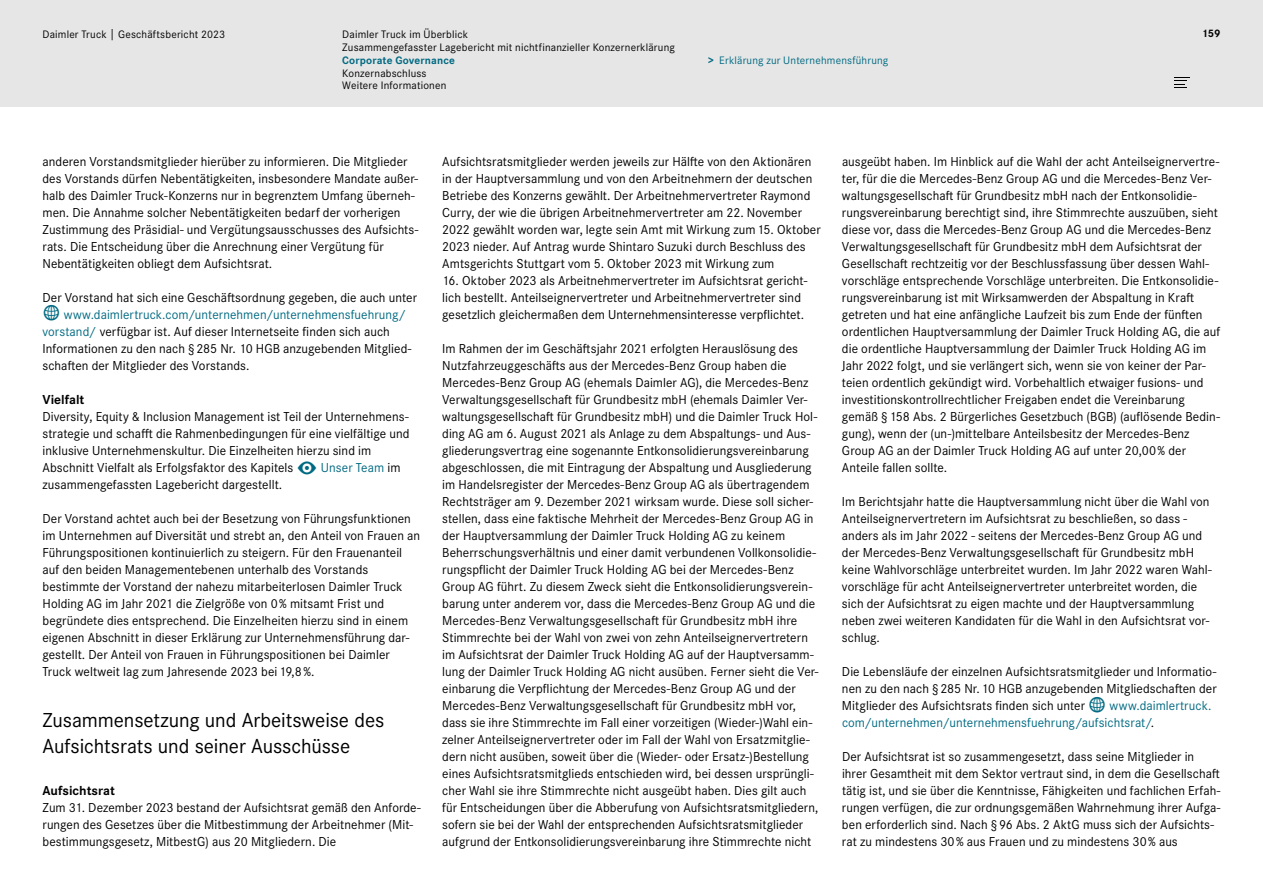
<style>
.page{position:relative;width:1263px;height:893px;background:#fff}
.page>*{position:absolute;margin:0;border:0;box-sizing:border-box;transform-origin:0 0}
.t1{font:21px/25.5px "Daimler CS Pro";letter-spacing:-.005em;color:#000}
.t2{font:13.5px/17px "Daimler CS Pro";letter-spacing:.005em;color:#000}
.t3{font:700 13.5px "Daimler CS Pro";color:#000}
.t4{font:11.25px/12.8px "Daimler CS Pro";letter-spacing:.015em;color:#000}
.t5{font:11.25px "Daimler CS Pro";letter-spacing:.015em;color:#006a82}
.t6{font:700 11.25px "Daimler CS Pro";letter-spacing:.015em;color:#006a82}
.t7{font:700 11.25px "Daimler CS Pro";color:#000}
.s1{font-size:13.5px}
.s2{font-weight:700}
.s3{font-family:"Modern Pictograms";font-size:24px;color:#006a82}
.s4{color:#006a82}
</style>
<div class="page">
<div style="left:0;top:0;width:1263px;height:106px;background:#e6e6e6"></div>
<svg style="left:1174px;top:77px;width:15px;height:11px"></svg>
<p class="t4" style="left:43px;top:27px;width:184px">Daimler Truck <span class="s1">|</span> Geschäftsbericht 2023</p>
<p class="t4" style="left:342px;top:27px;width:127px">Daimler Truck im Überblick</p>
<p class="t7" style="left:1202px;top:25px;width:20px">159</p>
<p class="t4" style="left:342px;top:40px;width:334px">Zusammengefasster Lagebericht mit nichtfinanzieller Konzernerklärung</p>
<p class="t6" style="left:342px;top:51px;width:114px">Corporate Governance</p>
<p class="t5" style="left:708px;top:52px;width:182px"><span class="s2">&gt;</span> Erklärung zur Unternehmensführung</p>
<p class="t4" style="left:342px;top:66px;width:106px">Konzernabschluss<br>Weitere Informationen</p>
<p class="t2" style="left:43px;top:152px;width:377px">anderen Vorstandsmitglieder hierüber zu informieren. Die Mitglieder des Vorstands dürfen Nebentätigkeiten, insbesondere Mandate außer&shy;halb des Daimler Truck-Konzerns nur in begrenztem Umfang überneh&shy;men. Die Annahme solcher Nebentätigkeiten bedarf der vorherigen Zustimmung des Präsidial- und Vergütungsausschusses des Aufsichts&shy;rats. Die Entscheidung über die Anrechnung einer Vergütung für Nebentätigkeiten obliegt dem Aufsichtsrat.</p>
<p class="t2" style="left:43px;top:288px;width:376px">Der Vorstand hat sich eine Geschäftsordnung gegeben, die auch unter <span class="s3">w</span> <span class="s4">www.daimlertruck.com/unternehmen/unternehmensfuehrung/ vorstand/</span> verfügbar ist. Auf dieser Internetseite finden sich auch Informationen zu den nach §285 Nr. 10 HGB anzugebenden Mitglied&shy;schaften der Mitglieder des Vorstands.</p>
<p class="t3" style="left:43px;top:389px;width:43px">Vielfalt</p>
<p class="t2" style="left:43px;top:407px;width:368px">Diversity, Equity &amp; Inclusion Management ist Teil der Unternehmens&shy;strategie und schafft die Rahmenbedingungen für eine vielfältige und inklusive Unternehmenskultur. Die Einzelheiten hierzu sind im Abschnitt Vielfalt als Erfolgsfaktor des Kapitels <span class="s3">E</span> <span class="s4">Unser Team</span> im zusammengefassten Lagebericht dargestellt.</p>
<p class="t2" style="left:43px;top:509px;width:379px">Der Vorstand achtet auch bei der Besetzung von Führungsfunktionen im Unternehmen auf Diversität und strebt an, den Anteil von Frauen an Führungspositionen kontinuierlich zu steigern. Für den Frauenanteil auf den beiden Managementebenen unterhalb des Vorstands bestimmte der Vorstand der nahezu mitarbeiterlosen Daimler Truck Holding AG im Jahr 2021 die Zielgröße von 0% mitsamt Frist und begründete dies entsprechend. Die Einzelheiten hierzu sind in einem eigenen Abschnitt in dieser Erklärung zur Unternehmensführung dar&shy;gestellt. Der Anteil von Frauen in Führungspositionen bei Daimler Truck weltweit lag zum Jahresende 2023 bei19,8%.</p>
<h1 class="t1" style="left:43px;top:706px;width:343px">Zusammensetzung und Arbeitsweise des<br>Aufsichtsrats und seiner Ausschüsse</h1>
<p class="t3" style="left:43px;top:780px;width:74px">Aufsichtsrat</p>
<p class="t2" style="left:43px;top:798px;width:380px">Zum 31. Dezember 2023 bestand der Aufsichtsrat gemäß den Anforde&shy;rungen des Gesetzes über die Mitbestimmung der Arbeitnehmer (Mit&shy;bestimmungsgesetz, MitbestG) aus 20 Mitgliedern. Die</p>
<p class="t2" style="left:442px;top:152px;width:380px">Aufsichtsratsmitglieder werden jeweils zur Hälfte von den Aktionären in der Hauptversammlung und von den Arbeitnehmern der deutschen Betriebe des Konzerns gewählt. Der Arbeitnehmervertreter Raymond Curry, der wie die übrigen Arbeitnehmervertreter am 22. November 2022 gewählt worden war, legte sein Amt mit Wirkung zum15. Oktober 2023 nieder. Auf Antrag wurde Shintaro Suzuki durch Beschluss des Amtsgerichts Stuttgart vom 5. Oktober 2023 mit Wirkung zum</p>
<p class="t2" style="left:442px;top:271px;width:366px">16. Oktober 2023 als Arbeitnehmervertreter im Aufsichtsrat gericht&shy;lich bestellt. Anteilseignervertreter und Arbeitnehmervertreter sind gesetzlich gleichermaßen dem Unternehmensinteresse verpflichtet.</p>
<p class="t2" style="left:442px;top:339px;width:378px">Im Rahmen der im Geschäftsjahr 2021 erfolgten Herauslösung des Nutzfahrzeuggeschäfts aus der Mercedes-Benz Group haben die Mercedes-Benz Group AG (ehemals Daimler AG), die Mercedes-Benz Verwaltungsgesellschaft für Grundbesitz mbH (ehemals Daimler Ver&shy;waltungsgesellschaft für Grundbesitz mbH) und die Daimler Truck Hol&shy;ding AG am 6. August 2021 als Anlage zu dem Abspaltungs- und Aus&shy;gliederungsvertrag eine sogenannte Entkonsolidierungsvereinbarung abgeschlossen, die mit Eintragung der Abspaltung und Ausgliederung im Handelsregister der Mercedes-Benz Group AG als übertragendem Rechtsträger am 9. Dezember 2021 wirksam wurde. Diese soll sicher&shy;stellen, dass eine faktische Mehrheit der Mercedes-Benz Group AG in der Hauptversammlung der Daimler Truck Holding AG zu keinem Beherrschungsverhältnis und einer damit verbundenen Vollkonsolidie&shy;rungspflicht der Daimler Truck Holding AG bei der Mercedes-Benz Group AG führt. Zu diesem Zweck sieht die Entkonsolidierungsverein&shy;barung unter anderem vor, dass die Mercedes-Benz Group AG und die Mercedes-Benz Verwaltungsgesellschaft für Grundbesitz mbH ihre Stimmrechte bei der Wahl von zwei von zehn Anteilseignervertretern im Aufsichtsrat der Daimler Truck Holding AG auf der Hauptversamm&shy;lung der Daimler Truck Holding AG nicht ausüben. Ferner sieht die Ver&shy;einbarung die Verpflichtung der Mercedes-Benz Group AG und der Mercedes-Benz Verwaltungsgesellschaft für Grundbesitz mbH vor, dass sie ihre Stimmrechte im Fall einer vorzeitigen (Wieder-)Wahl ein&shy;zelner Anteilseignervertreter oder im Fall der Wahl von Ersatzmitglie&shy;dern nicht ausüben, soweit über die (Wieder- oder Ersatz-)Bestellung eines Aufsichtsratsmitglieds entschieden wird, bei dessen ursprüngli&shy;cher Wahl sie ihre Stimmrechte nicht ausgeübt haben. Dies gilt auch für Entscheidungen über die Abberufung von Aufsichtsratsmitgliedern, sofern sie bei der Wahl der entsprechenden Aufsichtsratsmitglieder aufgrund der Entkonsolidierungsvereinbarung ihre Stimmrechte nicht</p>
<p class="t2" style="left:842px;top:152px;width:380px">ausgeübt haben. Im Hinblick auf die Wahl der acht Anteilseignervertre&shy;ter, für die die Mercedes-Benz Group AG und die Mercedes-Benz Ver&shy;waltungsgesellschaft für Grundbesitz mbH nach der Entkonsolidie&shy;rungsvereinbarung berechtigt sind, ihre Stimmrechte auszuüben, sieht diese vor, dass die Mercedes-Benz Group AG und die Mercedes-Benz Verwaltungsgesellschaft für Grundbesitz mbH dem Aufsichtsrat der Gesellschaft rechtzeitig vor der Beschlussfassung über dessen Wahl&shy;vorschläge entsprechende Vorschläge unterbreiten. Die Entkonsolidie&shy;rungsvereinbarung ist mit Wirksamwerden der Abspaltung in Kraft getreten und hat eine anfängliche Laufzeit bis zum Ende der fünften ordentlichen Hauptversammlung der Daimler Truck Holding AG, die auf die ordentliche Hauptversammlung der Daimler Truck Holding AG im Jahr 2022 folgt, und sie verlängert sich, wenn sie von keiner der Par&shy;teien ordentlich gekündigt wird. Vorbehaltlich etwaiger fusions- und investitionskontrollrechtlicher Freigaben endet die Vereinbarung gemäß §158 Abs. 2 Bürgerliches Gesetzbuch (BGB) (auflösende Bedin&shy;gung), wenn der (un-)mittelbare Anteilsbesitz der Mercedes-Benz Group AG an der Daimler Truck Holding AG auf unter 20,00% der Anteile fallen sollte.</p>
<p class="t2" style="left:842px;top:492px;width:371px">Im Berichtsjahr hatte die Hauptversammlung nicht über die Wahl von Anteilseignervertretern im Aufsichtsrat zu beschließen, so dass - anders als im Jahr 2022 - seitens der Mercedes-Benz Group AG und der Mercedes-Benz Verwaltungsgesellschaft für Grundbesitz mbH keine Wahlvorschläge unterbreitet wurden. Im Jahr 2022 waren Wahl&shy;vorschläge für acht Anteilseignervertreter unterbreitet worden, die sich der Aufsichtsrat zu eigen machte und der Hauptversammlung neben zwei weiteren Kandidaten für die Wahl in den Aufsichtsrat vor&shy;schlug.</p>
<p class="t2" style="left:842px;top:662px;width:376px">Die Lebensläufe der einzelnen Aufsichtsratsmitglieder und Informatio&shy;nen zu den nach §285 Nr.10 HGB anzugebenden Mitgliedschaften der Mitglieder des Aufsichtsrats finden sich unter <span class="s3">w</span> <span class="s4">www.daimlertruck. com/unternehmen/unternehmensfuehrung/aufsichtsrat/</span>.</p>
<p class="t2" style="left:842px;top:747px;width:380px">Der Aufsichtsrat ist so zusammengesetzt, dass seine Mitglieder in ihrer Gesamtheit mit dem Sektor vertraut sind, in dem die Gesellschaft tätig ist, und sie über die Kenntnisse, Fähigkeiten und fachlichen Erfah&shy;rungen verfügen, die zur ordnungsgemäßen Wahrnehmung ihrer Aufga&shy;ben erforderlich sind. Nach §96 Abs. 2 AktG muss sich der Aufsichts&shy;rat zu mindestens 30% aus Frauen und zu mindestens 30% aus</p>
</div>
